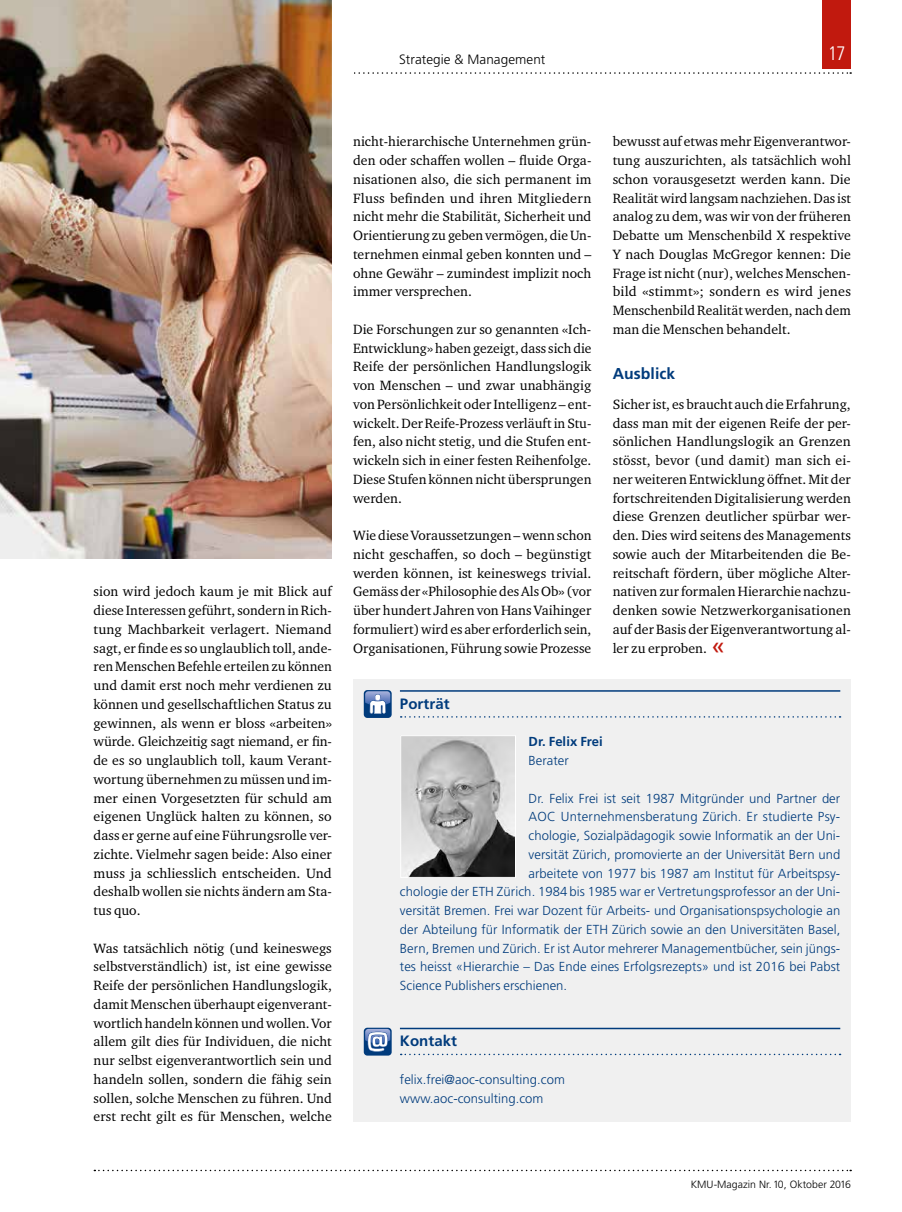
<style>
.page{position:relative;width:902px;height:1212px;background:#fff}
.page>*{position:absolute;margin:0;border:0;box-sizing:border-box;transform-origin:0 0}
.t1{font:300 condensed 19.5px "Frutiger LT Std";color:#fff}
.t2{font:700 15.75px "Frutiger LT Std";letter-spacing:.005em;color:#003b7c}
.t3{font:700 15px "Frutiger LT Std";letter-spacing:.005em;color:#003b7c}
.t4{font:13.8px/18.8px "Charter ITC Std";letter-spacing:.005em;color:#000;text-align:justify}
.t5{font:300 13.5px "Frutiger LT Std";letter-spacing:.005em;color:#000}
.t6{font:300 13.05px/18.8px "Frutiger LT Std";letter-spacing:.005em;color:#003b7c}
.t7{font:700 13.05px "Frutiger LT Std";letter-spacing:.005em;color:#003b7c}
.t8{font:300 10.5px "Frutiger LT Std";letter-spacing:.005em;color:#000}
.s1{font-family:"Frutiger LT Std";font-size:24px;color:#c1190e}
</style>
<div class="page">
<svg style="left:354px;top:72px;width:497px;height:2px"></svg>
<svg style="left:94px;top:1170px;width:757px;height:1px"></svg>
<div style="left:822px;top:0;width:28px;height:68px;background:#c1190e"></div>
<div style="left:353px;top:679px;width:497px;height:442px;background:#f0f0f0"></div>
<hr style="left:400px;top:690px;width:440px;height:2px;background:#003b7c">
<svg style="left:400px;top:716px;width:440px;height:2px"></svg>
<hr style="left:400px;top:1028px;width:440px;height:1px;background:#003b7c">
<svg style="left:400px;top:1054px;width:440px;height:1px"></svg>
<div style="left:364px;top:690px;width:27px;height:28px;background:#003b7c;border-radius:4px"></div>
<svg style="left:365px;top:691px;width:25px;height:23px"></svg>
<div style="left:364px;top:1028px;width:27px;height:27px;background:#003b7c;border-radius:4px"></div>
<svg style="left:365px;top:1029px;width:25px;height:22px"></svg>
<img style="left:402px;top:737px;width:112px;height:139px">
<div style="left:400px;top:735px;width:116px;height:143px;border:1px solid #fff"></div>
<img style="left:0;top:0;width:332px;height:559px">
<p class="t5" style="left:399px;top:51px;width:148px">Strategie &amp; Management</p>
<h1 class="t1" style="left:827px;top:42px;width:19px">17</h1>
<p class="t4" style="left:94px;top:582px;width:240px;text-align:left">sion wird jedoch kaum je mit Blick auf diese Interessen geführt, sondern in Rich&shy;tung Machbarkeit verlagert. Niemand sagt, er finde es so unglaublich toll, ande&shy;ren Menschen Befehle erteilen zu können und damit erst noch mehr verdienen zu können und gesellschaftlichen Status zu gewinnen, als wenn er bloss «arbeiten» würde. Gleichzeitig sagt niemand, er fin--- de es so unglaublich toll, kaum Verant&shy;wortung übernehmen zu müssen und im&shy;mer einen Vorgesetzten für schuld am eigenen Unglück halten zu können, so dass er gerne auf eine Führungsrolle ver&shy;zichte. Vielmehr sagen beide: Also einer muss ja schliesslich entscheiden. Und deshalb wollen sie nichts ändern am Sta&shy;tus quo.</p>
<p class="t4" style="left:94px;top:938px;width:240px">Was tatsächlich nötig (und keineswegs selbstverständlich) ist, ist eine gewisse Reife der persönlichen Handlungslogik, damit Menschen überhaupt eigenverant&shy;wortlich handeln können und wollen. Vor allem gilt dies für Individuen, die nicht nur selbst eigenverantwortlich sein und handeln sollen, sondern die fähig sein sollen, solche Menschen zu führen. Und erst recht gilt es für Menschen, welche</p>
<p class="t4" style="left:353px;top:132px;width:240px">nicht-hierarchische Unternehmen grün&shy;den oder schaffen wollen – fluide Orga&shy;nisationen also, die sich permanent im Fluss befinden und ihren Mitgliedern nicht mehr die Stabilität, Sicherheit und Orientierung zu geben vermögen, die Un&shy;ternehmen einmal geben konnten und – ohne Gewähr – zumindest implizit noch immer versprechen.</p>
<p class="t4" style="left:353px;top:319px;width:240px">Die Forschungen zur so genannten «Ich-Entwicklung» haben gezeigt, dass sich die Reife der persönlichen Handlungslogik von Menschen – und zwar unabhängig von Persönlichkeit oder Intelligenz – ent&shy;wickelt. Der Reife-Prozess verläuft in Stu&shy;fen, also nicht stetig, und die Stufen ent&shy;wickeln sich in einer festen Reihenfolge.<br>Diese Stufen können nicht übersprungen werden.</p>
<p class="t4" style="left:353px;top:526px;width:240px">Wie diese Voraussetzungen – wenn schon nicht geschaffen, so doch – begünstigt werden können, ist keineswegs trivial.<br>Gemäss der «Philosophie des Als Ob» (vor über hundert Jahren von Hans Vaihinger formuliert) wird es aber erforderlich sein, Organisationen, Führung sowie Prozesse</p>
<p class="t3" style="left:400px;top:695px;width:51px">Porträt</p>
<p class="t4" style="left:612px;top:132px;width:240px">bewusst auf etwas mehr Eigenverantwor&shy;tung auszurichten, als tatsächlich wohl schon vorausgesetzt werden kann. Die Realität wird langsam nachziehen. Das ist analog zu dem, was wir von der früheren Debatte um Menschenbild X respektive Y nach Douglas McGregor kennen: Die Frage ist nicht (nur), welches Menschen&shy;bild «stimmt»; sondern es wird jenes Menschenbild Realität werden, nach dem man die Menschen behandelt.</p>
<p class="t2" style="left:612px;top:364px;width:64px">Ausblick</p>
<p class="t4" style="left:612px;top:394px;width:240px;text-align:left">Sicher ist, es braucht auch die Erfahrung, dass man mit der eigenen Reife der per&shy;sönlichen Handlungslogik an Grenzen stösst, bevor (und damit) man sich ei-- ner weiteren Entwicklung öffnet. Mit der fortschreitenden Digitalisierung werden diese Grenzen deutlicher spürbar wer&shy;den. Dies wird seitens des Managements sowie auch der Mitarbeitenden die Be&shy;reitschaft fördern, über mögliche Alter&shy;nativen zur formalen Hierarchie nachzu&shy;denken sowie Netzwerkorganisationen auf der Basis der Eigenverantwortung al&shy;ler zu erproben. <span class="s1">«</span></p>
<p class="t7" style="left:528px;top:734px;width:76px">Dr. Felix Frei</p>
<p class="t6" style="left:528px;top:751px;width:42px">Berater</p>
<p class="t6" style="left:528px;top:789px;width:313px">Dr. Felix Frei ist seit 1987 Mitgründer und Partner der</p>
<p class="t6" style="left:528px;top:808px;width:313px">AOC Unternehmensberatung Zürich. Er studierte Psy-</p>
<p class="t6" style="left:528px;top:826px;width:313px">chologie, Sozialpädagogik sowie Informatik an der Uni-</p>
<p class="t6" style="left:528px;top:845px;width:313px">versität Zürich, promovierte an der Universität Bern und</p>
<p class="t6" style="left:528px;top:864px;width:313px">arbeitete von 1977 bis 1987 am Institut für Arbeitspsy-</p>
<p class="t6" style="left:400px;top:883px;width:442px">chologie der ETH Zürich. 1984 bis 1985 war er Vertretungsprofessor an der Uni-</p>
<p class="t6" style="left:400px;top:901px;width:442px">versität Bremen. Frei war Dozent für Arbeits- und Organisationspsychologie an</p>
<p class="t6" style="left:400px;top:920px;width:442px">der Abteilung für Informatik der ETH Zürich sowie an den Universitäten Basel,</p>
<p class="t6" style="left:400px;top:939px;width:442px">Bern, Bremen und Zürich. Er ist Autor mehrerer Managementbücher, sein jüngs-</p>
<p class="t6" style="left:400px;top:958px;width:442px">tes heisst «Hierarchie – Das Ende eines Erfolgsrezepts» und ist 2016 bei Pabst</p>
<p class="t6" style="left:400px;top:976px;width:169px">Science Publishers erschienen.</p>
<p class="t3" style="left:400px;top:1032px;width:59px">Kontakt</p>
<p class="t6" style="left:400px;top:1070px;width:166px">felix.frei@aoc-consulting.com www.aoc-consulting.com</p>
<p class="t8" style="left:690px;top:1178px;width:162px">KMU-Magazin Nr. 10, Oktober 2016</p>
</div>
